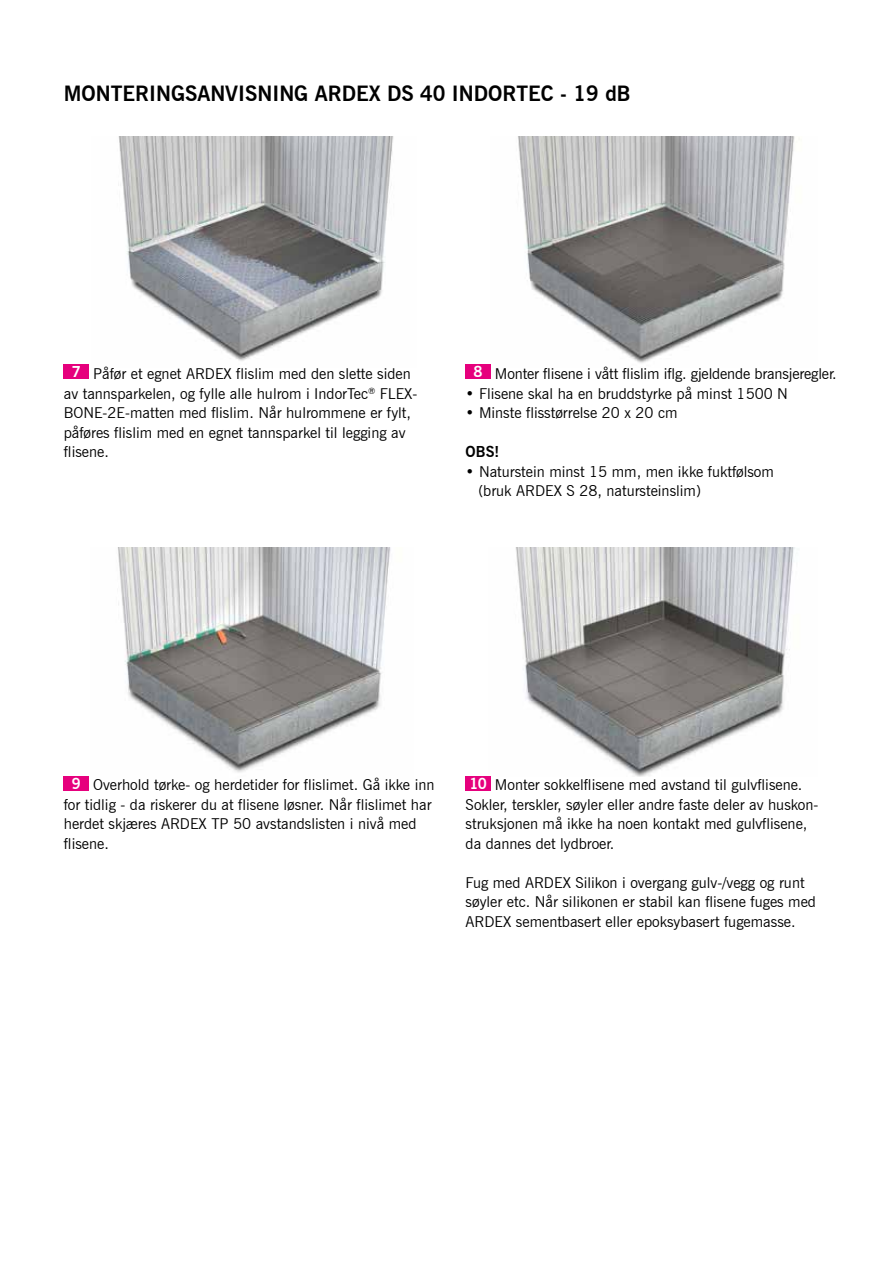
<style>
.page{position:relative;width:893px;height:1263px;background:#fff}
.page>*{position:absolute;margin:0;border:0;box-sizing:border-box;transform-origin:0 0}
.t1{font:700 21px "News Gothic BT";color:#000}
.t2{font:15px/19.5px "News Gothic BT";color:#000}
.t3{font:700 15px "News Gothic BT";color:#fff}
.t4{font:700 15px "News Gothic BT";color:#000}
</style>
<div class="page">
<img style="left:515px;top:547px;width:280px;height:229px">
<img style="left:118px;top:547px;width:273px;height:226px">
<img style="left:518px;top:136px;width:277px;height:227px">
<img style="left:118px;top:136px;width:276px;height:225px">
<div style="left:466px;top:365px;width:25px;height:14px;background:#e6007d"></div>
<div style="left:64px;top:365px;width:25px;height:14px;background:#e6007d"></div>
<div style="left:64px;top:776px;width:25px;height:14px;background:#e6007d"></div>
<div style="left:466px;top:776px;width:25px;height:14px;background:#e6007d"></div>
<h1 class="t1" style="left:64px;top:81px;width:568px">MONTERINGSANVISNING ARDEX DS 40 INDORTEC - 19 dB</h1>
<p class="t3" style="left:72px;top:363px;width:11px">7</p>
<p class="t3" style="left:474px;top:363px;width:11px">8</p>
<p class="t2" style="left:64px;top:364px;width:354px;text-indent:29px">Påfør et egnet ARDEX flislim med den slette siden av tannsparkelen, og fylle alle hulrom i IndorTec<sup>®</sup> FLEX-BONE-2E-matten med flislim. Når hulrommene er fylt, påføres flislim med en egnet tannsparkel til legging av flisene.</p>
<p class="t2" style="left:495px;top:364px;width:343px">Monter flisene i vått flislim iflg. gjeldende bransjeregler.</p>
<p class="t2" style="left:466px;top:384px;width:324px">• Flisene skal ha en bruddstyrke på minst 1500 N</p>
<p class="t2" style="left:466px;top:403px;width:213px">• Minste flisstørrelse 20 x 20 cm</p>
<p class="t4" style="left:466px;top:443px;width:35px">OBS!</p>
<p class="t2" style="left:478px;top:462px;width:297px;text-indent:-13px">• Naturstein minst 15 mm, men ikke fuktfølsom (bruk ARDEX S 28, natursteinslim)</p>
<p class="t3" style="left:72px;top:775px;width:11px">9</p>
<p class="t3" style="left:469px;top:775px;width:19px">10</p>
<p class="t2" style="left:64px;top:775px;width:372px;text-indent:29px">Overhold tørke- og herdetider for flislimet. Gå ikke inn for tidlig - da riskerer du at flisene løsner. Når flislimet har herdet skjæres ARDEX TP 50 avstandslisten i nivå med flisene.</p>
<p class="t2" style="left:466px;top:775px;width:354px;text-indent:29px">Monter sokkelflisene med avstand til gulvflisene.<br>Sokler, terskler, søyler eller andre faste deler av huskon&shy;struksjonen må ikke ha noen kontakt med gulvflisene, da dannes det lydbroer.</p>
<p class="t2" style="left:466px;top:873px;width:352px">Fug med ARDEX Silikon i overgang gulv-/vegg og runt søyler etc. Når silikonen er stabil kan flisene fuges med<br>ARDEX sementbasert eller epoksybasert fugemasse.</p>
</div>
